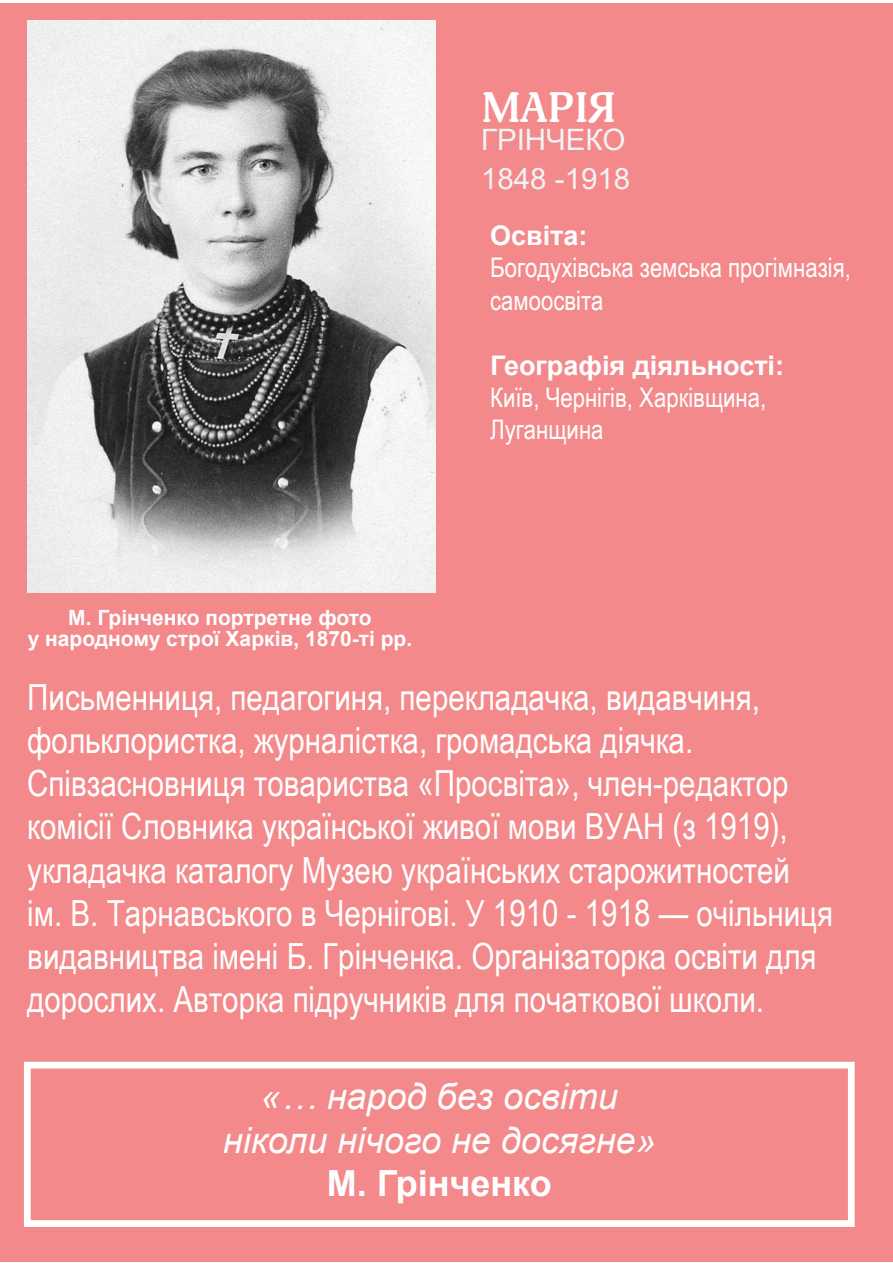
<style>
.page{position:relative;width:893px;height:1263px;background:#fff}
.page>*{position:absolute;margin:0;border:0;box-sizing:border-box;transform-origin:0 0}
.t1{font:700 42.45px "Adonis C";color:#fff}
.t2{font:36px/43.2px "Arial Narrow";color:#fff}
.t3{font:italic 36px/43.2px "Arial";color:#fff;text-align:center}
.t4{font:700 36px "Arial";color:#fff}
.t5{font:29.55px "Arial";color:#f2f3f4}
.t6{font:27px/32.4px "Arial Narrow";color:#fff}
.t7{font:700 27px "Arial";color:#fff}
.t8{font:700 21px/21px "Arial";color:#fff;text-align:center}
</style>
<div class="page">
<div style="left:0;top:3px;width:893px;height:1258px;background:#f3898b"></div>
<div style="left:24px;top:1062px;width:831px;height:165px;border:7px solid #fff"></div>
<img style="left:27px;top:21px;width:408px;height:571px">
<p class="t1" style="left:481px;top:83px;width:136px">МАРІЯ</p>
<p class="t5" style="left:481px;top:119px;width:146px">ГРІНЧЕКО</p>
<p class="t5" style="left:481px;top:161px;width:151px">1848 -1918</p>
<p class="t7" style="left:490px;top:216px;width:99px">Освіта:</p>
<p class="t6" style="left:490px;top:251px;width:362px">Богодухівська земська прогімназія, самоосвіта</p>
<p class="t8" style="left:28px;top:607px;width:386px">М. Грінченко портретне фото<br>у народному строї Харків, 1870-ті рр.</p>
<p class="t7" style="left:490px;top:346px;width:295px">Географія діяльності:</p>
<p class="t6" style="left:490px;top:380px;width:278px">Київ, Чернігів, Харківщина,<br>Луганщина</p>
<p class="t2" style="left:27px;top:674px;width:807px">Письменниця, педагогиня, перекладачка, видавчиня, фольклористка, журналістка, громадська діячка.<br>Співзасновниця товариства «Просвіта», член-редактор комісії Словника української живої мови ВУАН (з 1919), укладачка каталогу Музею українських старожитностей ім. В. Тарнавського в Чернігові. У 1910 - 1918 — очільниця видавництва імені Б. Грінченка. Організаторка освіти для дорослих. Авторка підручників для початкової школи.</p>
<p class="t3" style="left:223px;top:1075px;width:434px">«… народ без освіти ніколи нічого не досягне»</p>
<p class="t4" style="left:327px;top:1158px;width:226px">М. Грінченко</p>
</div>
